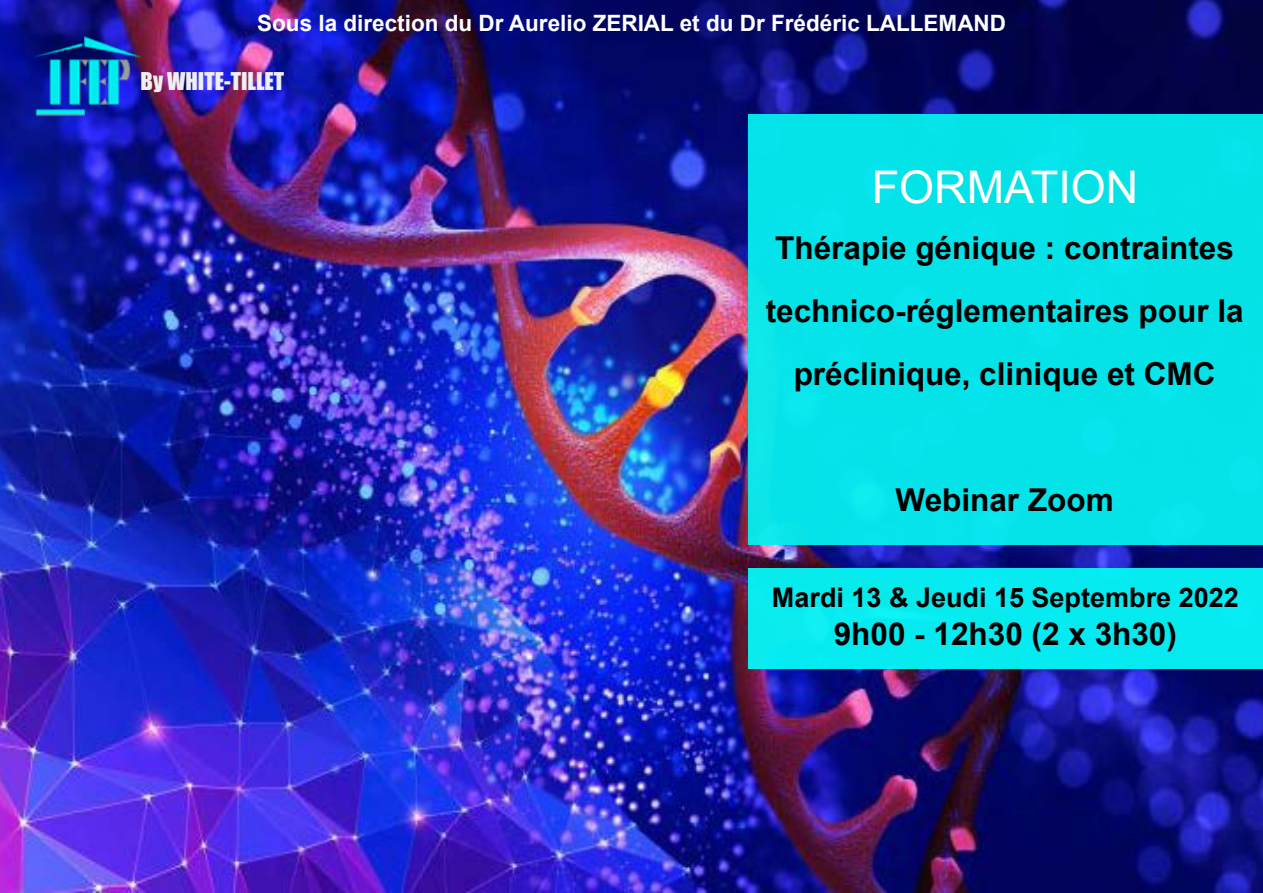
<style>
.page{position:relative;width:1263px;height:893px;background:#fff}
.page>*{position:absolute;margin:0;border:0;box-sizing:border-box;transform-origin:0 0}
.t1{font:45px "Arial";color:#fff}
.t2{font:700 31.5px/63px "Arial";color:#000;text-align:center}
.t3{font:700 27px "Arial";color:#000}
.t4{font:700 22.5px "Arial";color:#fff}
.t5{font:22.5px "Impact";color:#efefef}
</style>
<div class="page">
<img style="left:0;top:0;width:1263px;height:893px">
<img style="left:31px;top:34px;width:113px;height:83px">
<div style="left:748px;top:114px;width:514px;height:431px;background:#04e3e8"></div>
<div style="left:748px;top:569px;width:515px;height:100px;background:#05eaef"></div>
<p class="t4" style="left:257px;top:7px;width:750px">Sous la direction du Dr Aurelio ZERIAL et du Dr Frédéric LALLEMAND</p>
<p class="t5" style="left:141px;top:63px;width:145px">By WHITE-TILLET</p>
<h1 class="t1" style="left:872px;top:156px;width:268px">FORMATION</h1>
<p class="t2" style="left:766px;top:217px;width:479px">Thérapie génique : contraintes technico-réglementaires pour la préclinique, clinique et CMC</p>
<p class="t2" style="left:895px;top:469px;width:220px">Webinar Zoom</p>
<p class="t3" style="left:772px;top:578px;width:468px">Mardi 13 &amp; Jeudi 15 Septembre 2022</p>
<p class="t2" style="left:834px;top:602px;width:345px">9h00 - 12h30 (2 x 3h30)</p>
</div>
